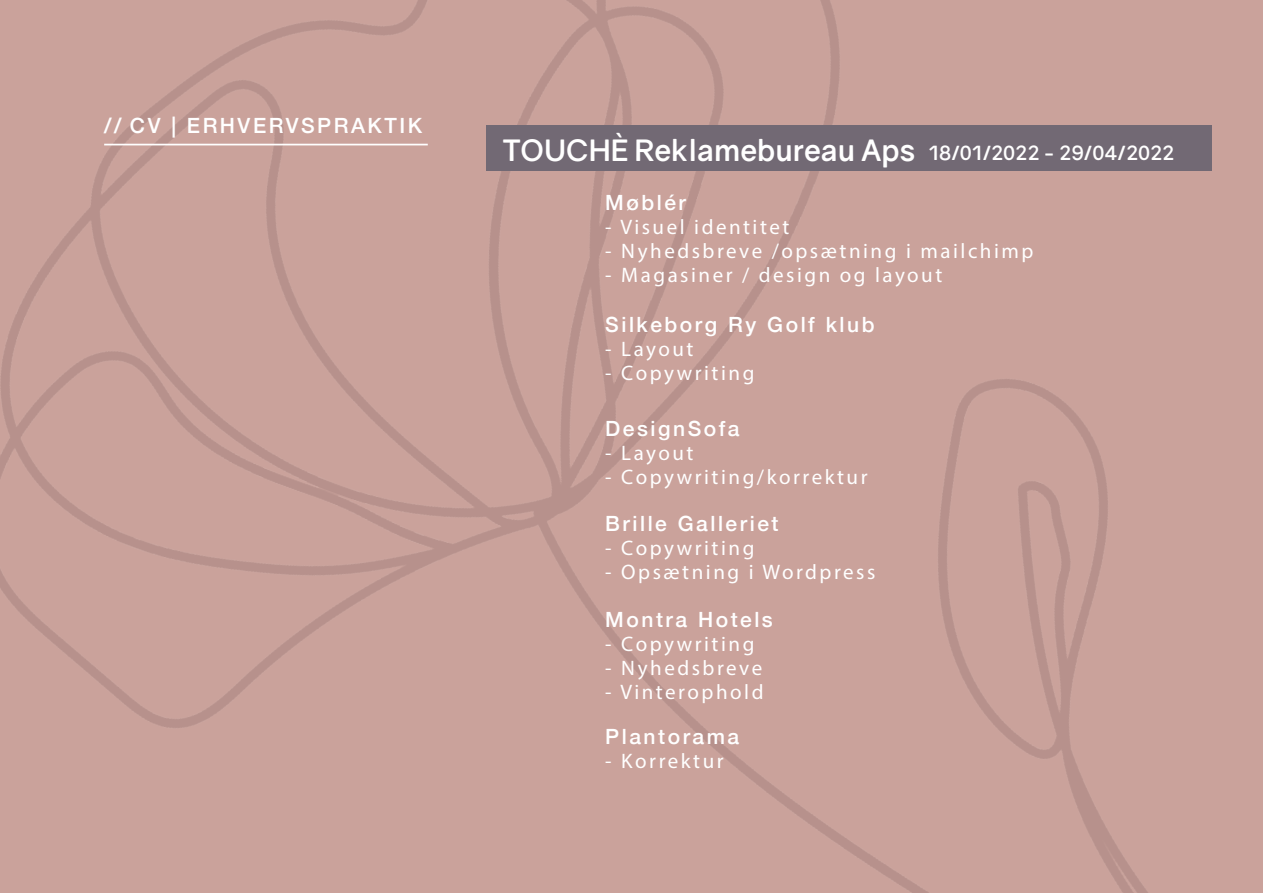
<style>
.page{position:relative;width:1263px;height:893px;background:#caa29b}
.page>*{position:absolute;margin:0;border:0;box-sizing:border-box;transform-origin:0 0}
.Rubrik{font:700 29.4px "Gravity";color:#fff}
.Kompetencer{font:21px "Myriad Pro";letter-spacing:.12em;color:#fff}
.Kompetencer-2{font:500 21px "Helvetica Neue";letter-spacing:.12em;color:#fff}
.Rubrik-2{font:700 19.5px "Gravity";color:#fff}
</style>
<div class="page">
<hr style="left:104px;top:144px;width:324px;height:1px;background:#fff">
<div style="left:487px;top:125px;width:725px;height:46px;background:#726974"></div>
<p class="Kompetencer-2" style="left:104px;top:109px;width:319px">// CV | ERHVERVSPRAKTIK</p>
<p class="Rubrik" style="left:503px;top:132px;width:414px">TOUCHÈ Reklamebureau Aps</p>
<p class="Rubrik-2" style="left:928px;top:140px;width:247px">18/01/2022 - 29/04/2022</p>
<p class="Kompetencer-2" style="left:605px;top:186px;width:82px">Møblér</p>
<p class="Kompetencer" style="left:605px;top:214px;width:186px">- Visuel identitet</p>
<p class="Kompetencer" style="left:605px;top:238px;width:430px">- Nyhedsbreve /opsætning i mailchimp</p>
<p class="Kompetencer" style="left:605px;top:262px;width:339px">- Magasiner / design og layout</p>
<p class="Kompetencer-2" style="left:605px;top:307px;width:271px">Silkeborg Ry Golf klub</p>
<p class="Kompetencer" style="left:605px;top:336px;width:90px">- Layout</p>
<p class="Kompetencer" style="left:605px;top:360px;width:151px">- Copywriting</p>
<p class="Kompetencer-2" style="left:605px;top:412px;width:136px">DesignSofa</p>
<p class="Kompetencer" style="left:605px;top:440px;width:90px">- Layout</p>
<p class="Kompetencer" style="left:605px;top:464px;width:264px">- Copywriting/korrektur</p>
<p class="Kompetencer-2" style="left:605px;top:507px;width:175px">Brille Galleriet</p>
<p class="Kompetencer" style="left:605px;top:535px;width:151px">- Copywriting</p>
<p class="Kompetencer" style="left:605px;top:559px;width:272px">- Opsætning i Wordpress</p>
<p class="Kompetencer-2" style="left:605px;top:603px;width:169px">Montra Hotels</p>
<p class="Kompetencer" style="left:605px;top:631px;width:151px">- Copywriting</p>
<p class="Kompetencer" style="left:605px;top:655px;width:158px">- Nyhedsbreve</p>
<p class="Kompetencer" style="left:605px;top:679px;width:160px">- Vinterophold</p>
<p class="Kompetencer-2" style="left:605px;top:720px;width:135px">Plantorama</p>
<p class="Kompetencer" style="left:605px;top:748px;width:120px">- Korrektur</p>
</div>
